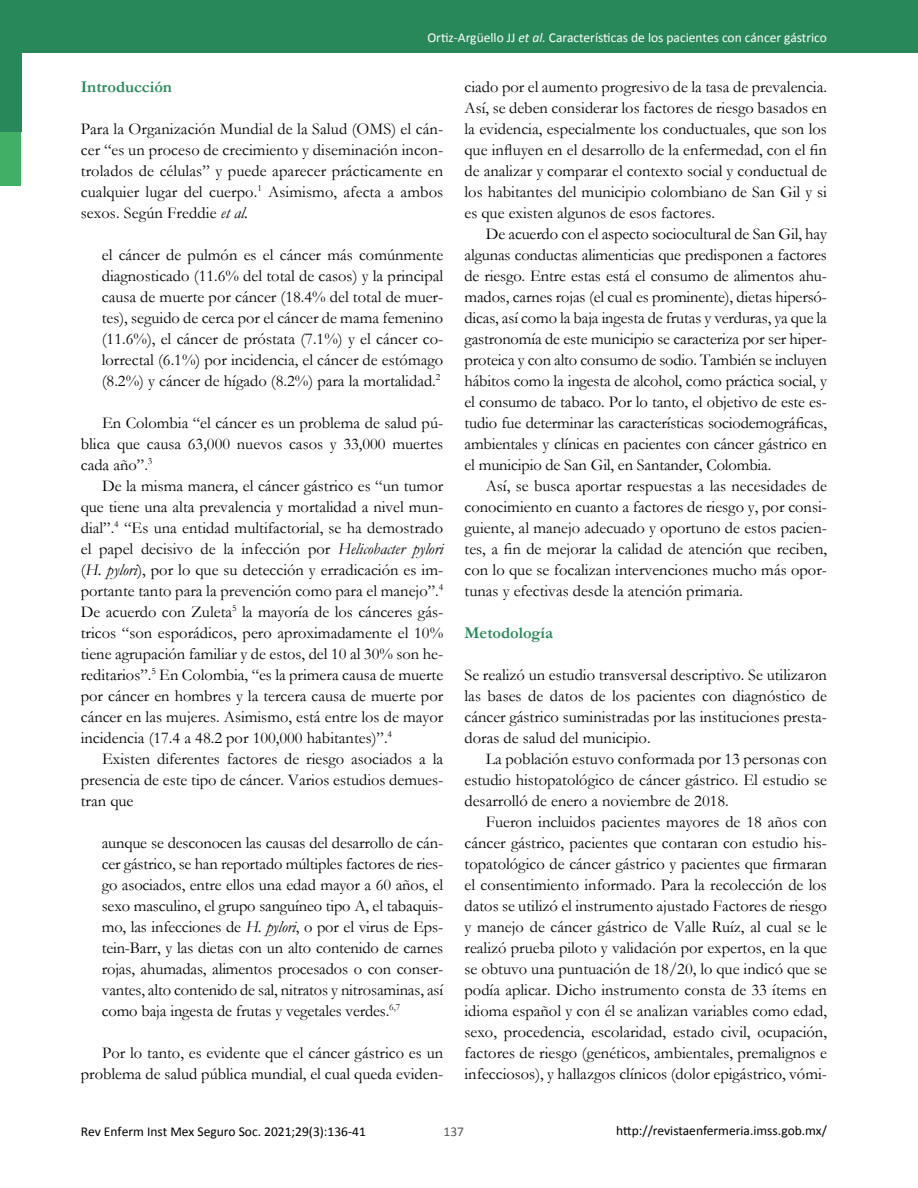
<style>
.page{position:relative;width:918px;height:1188px;background:#fff}
.page>*{position:absolute;margin:0;border:0;box-sizing:border-box;transform-origin:0 0}
.t1{font:16.5px/21px "Garamond";color:#000;text-align:justify}
.t2{font:700 16.5px "Garamond";color:#29885a}
.t3{font:13.5px "Calibri";color:#000}
.t4{font:13.5px "Calibri";color:#fff}
.t5{font:13.5px "Calibri";color:#575756}
.s1{font-style:italic}
</style>
<div class="page">
<div style="left:0;top:0;width:918px;height:53px;background:#29885a"></div>
<div style="left:0;top:53px;width:22px;height:79px;background:#29885a"></div>
<div style="left:0;top:132px;width:21px;height:53px;background:#41af66"></div>
<p class="t4" style="left:427px;top:29px;width:401px">Ortiz-Argüello JJ <span class="s1">et al.</span> Características de los pacientes con cáncer gástrico</p>
<p class="t2" style="left:81px;top:77px;width:93px">Introducción</p>
<p class="t1" style="left:81px;top:118px;width:364px">Para la Organización Mundial de la Salud (OMS) el cán&shy;cer “es un proceso de crecimiento y diseminación incon&shy;trolados de células” y puede aparecer prácticamente en cualquier lugar del cuerpo.<sup>1</sup> Asimismo, afecta a ambos sexos. Según Freddie <span class="s1">et al.</span></p>
<p class="t1" style="left:102px;top:244px;width:343px">el cáncer de pulmón es el cáncer más comúnmente diagnosticado (11.6% del total de casos) y la principal causa de muerte por cáncer (18.4% del total de muer&shy;tes), seguido de cerca por el cáncer de mama femenino (11.6%), el cáncer de próstata (7.1%) y el cáncer co&shy;lorrectal (6.1%) por incidencia, el cáncer de estómago (8.2%) y cáncer de hígado (8.2%) para la mortalidad.<sup>2</sup></p>
<p class="t1" style="left:81px;top:412px;width:364px;text-indent:21px">En Colombia “el cáncer es un problema de salud pú&shy;blica que causa 63,000 nuevos casos y 33,000 muertes cada año”.<sup>3</sup></p>
<p class="t1" style="left:81px;top:475px;width:364px;text-indent:21px">De la misma manera, el cáncer gástrico es “un tumor que tiene una alta prevalencia y mortalidad a nivel mun&shy;dial”.<sup>4</sup> “Es una entidad multifactorial, se ha demostrado el papel decisivo de la infección por <span class="s1">Helicobacter pylori </span>(<span class="s1">H. pylori</span>), por lo que su detección y erradicación es im&shy;portante tanto para la prevención como para el manejo”.<sup>4<br></sup>De acuerdo con Zuleta<sup>5</sup> la mayoría de los cánceres gás&shy;tricos “son esporádicos, pero aproximadamente el 10% tiene agrupación familiar y de estos, del 10 al 30% son he&shy;reditarios”.<sup>5</sup> En Colombia, “es la primera causa de muerte por cáncer en hombres y la tercera causa de muerte por cáncer en las mujeres. Asimismo, está entre los de mayor incidencia (17.4 a 48.2 por 100,000 habitantes)”.<sup>4</sup></p>
<p class="t1" style="left:81px;top:748px;width:364px;text-indent:21px">Existen diferentes factores de riesgo asociados a la presencia de este tipo de cáncer. Varios estudios demues&shy;tran que</p>
<p class="t1" style="left:102px;top:832px;width:343px">aunque se desconocen las causas del desarrollo de cán&shy;cer gástrico, se han reportado múltiples factores de ries&shy;go asociados, entre ellos una edad mayor a 60 años, el sexo masculino, el grupo sanguíneo tipo A, el tabaquis&shy;mo, las infecciones de <span class="s1">H. pylori</span>, o por el virus de Eps&shy;tein-Barr, y las dietas con un alto contenido de carnes rojas, ahumadas, alimentos procesados o con conser&shy;vantes, alto contenido de sal, nitratos y nitrosaminas, así como baja ingesta de frutas y vegetales verdes.<sup>6,7</sup></p>
<p class="t1" style="left:81px;top:1042px;width:364px;text-align:right">Por lo tanto, es evidente que el cáncer gástrico es un problema de salud pública mundial, el cual queda eviden-</p>
<p class="t1" style="left:465px;top:76px;width:364px">ciado por el aumento progresivo de la tasa de prevalencia.<br>Así, se deben considerar los factores de riesgo basados en la evidencia, especialmente los conductuales, que son los que influyen en el desarrollo de la enfermedad, con el fin de analizar y comparar el contexto social y conductual de los habitantes del municipio colombiano de San Gil y si es que existen algunos de esos factores.</p>
<p class="t1" style="left:465px;top:223px;width:364px;text-indent:21px">De acuerdo con el aspecto sociocultural de San Gil, hay algunas conductas alimenticias que predisponen a factores de riesgo. Entre estas está el consumo de alimentos ahu&shy;mados, carnes rojas (el cual es prominente), dietas hipersó&shy;dicas, así como la baja ingesta de frutas y verduras, ya que la gastronomía de este municipio se caracteriza por ser hiper&shy;proteica y con alto consumo de sodio. También se incluyen hábitos como la ingesta de alcohol, como práctica social, y el consumo de tabaco. Por lo tanto, el objetivo de este es&shy;tudio fue determinar las características sociodemográficas, ambientales y clínicas en pacientes con cáncer gástrico en el municipio de San Gil, en Santander, Colombia.</p>
<p class="t1" style="left:465px;top:475px;width:364px;text-indent:21px">Así, se busca aportar respuestas a las necesidades de conocimiento en cuanto a factores de riesgo y, por consi&shy;guiente, al manejo adecuado y oportuno de estos pacien&shy;tes, a fin de mejorar la calidad de atención que reciben, con lo que se focalizan intervenciones mucho más opor&shy;tunas y efectivas desde la atención primaria.</p>
<p class="t2" style="left:465px;top:623px;width:90px">Metodología</p>
<p class="t1" style="left:465px;top:664px;width:364px">Se realizó un estudio transversal descriptivo. Se utilizaron las bases de datos de los pacientes con diagnóstico de cáncer gástrico suministradas por las instituciones presta&shy;doras de salud del municipio.</p>
<p class="t1" style="left:465px;top:748px;width:364px;text-indent:21px">La población estuvo conformada por 13 personas con estudio histopatológico de cáncer gástrico. El estudio se desarrolló de enero a noviembre de 2018.</p>
<p class="t1" style="left:465px;top:811px;width:364px;text-indent:21px">Fueron incluidos pacientes mayores de 18 años con cáncer gástrico, pacientes que contaran con estudio his&shy;topatológico de cáncer gástrico y pacientes que firmaran el consentimiento informado. Para la recolección de los datos se utilizó el instrumento ajustado Factores de riesgo y manejo de cáncer gástrico de Valle Ruíz, al cual se le realizó prueba piloto y validación por expertos, en la que se obtuvo una puntuación de 18/20, lo que indicó que se podía aplicar. Dicho instrumento consta de 33 ítems en idioma español y con él se analizan variables como edad, sexo, procedencia, escolaridad, estado civil, ocupación, factores de riesgo (genéticos, ambientales, premalignos e infecciosos), y hallazgos clínicos (dolor epigástrico, vómi-</p>
<p class="t3" style="left:81px;top:1123px;width:287px">Rev Enferm Inst Mex Seguro Soc. 2021;29(3):136-41</p>
<p class="t5" style="left:444px;top:1123px;width:22px">137</p>
<p class="t3" style="left:616px;top:1122px;width:212px">http://revistaenfermeria.imss.gob.mx/</p>
</div>
